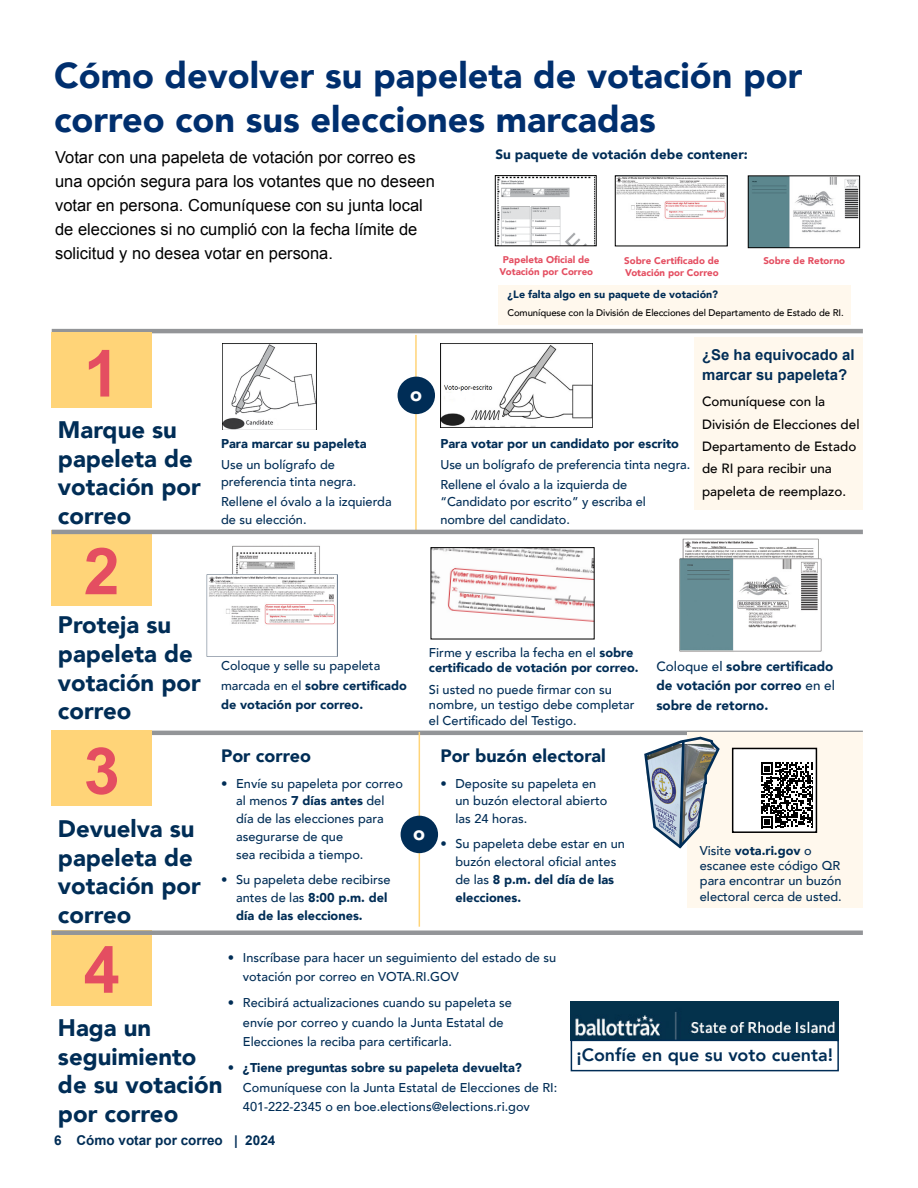
<style>
.page{position:relative;width:918px;height:1188px;background:#fff}
.page>*{position:absolute;margin:0;border:0;box-sizing:border-box;transform-origin:0 0}
.t1{font:700 64.95px "Arial";color:#e44e61}
.t2{font:900 36px/43.2px "Avenir";color:#002f6e}
.t3{font:900 24px "Avenir";color:#002d56}
.t4{font:900 23.85px/28.7px "Avenir";color:#002d56}
.t5{font:900 19.65px "Avenir";color:#fff}
.t6{font:900 17.85px "Avenir";color:#002d56}
.t7{font:800 17.85px "Avenir";color:#002d56}
.t8{font:16.5px/24px "Arial";color:#000}
.t9{font:700 14.85px/20.9px "Arial";color:#002d56}
.t10{font:500 13.5px/22.4px "Avenir";color:#000}
.t11{font:900 13.5px "Avenir";color:#002d56}
.t12{font:700 13.5px "Arial";color:#002d56}
.t13{font:500 12.75px/20.7px "Avenir";color:#002d56}
.t14{font:900 12.75px/20.7px "Avenir";color:#002d56}
.t15{font:900 10.65px "Avenir";color:#002d56}
.t16{font:900 9.75px "Avenir";color:#e44e61}
.t17{font:500 9.6px "Avenir";letter-spacing:-.01em;color:#000}
.s1{font-weight:500}
.s2{font-weight:900}
.s3{font-size:23.85px}
.s4{font-weight:900;font-size:23.85px}
.s5{font-weight:900;font-size:24px}
</style>
<div class="page">
<div style="left:499px;top:285px;width:352px;height:40px;background:#fff8ed"></div>
<hr style="left:52px;top:731px;width:811px;height:4px;background:#939598">
<hr style="left:52px;top:329px;width:811px;height:4px;background:#939598">
<div style="left:695px;top:337px;width:168px;height:173px;background:#fff8ed"></div>
<div style="left:688px;top:732px;width:175px;height:176px;background:#fff8ed"></div>
<div style="left:733px;top:748px;width:83px;height:84px;background:#fff"></div>
<img style="left:617px;top:178px;width:109px;height:41px">
<div style="left:615px;top:176px;width:113px;height:70px;border:1px solid #000"></div>
<img style="left:497px;top:177px;width:98px;height:67px">
<div style="left:495px;top:175px;width:102px;height:71px;border:1px solid #000"></div>
<img style="left:750px;top:178px;width:108px;height:68px">
<div style="left:748px;top:176px;width:112px;height:72px;border:1px solid #000"></div>
<hr style="left:415px;top:335px;width:2px;height:195px;background:#ffd478">
<div style="left:52px;top:333px;width:100px;height:75px;background:#ffd478"></div>
<div style="left:52px;top:530px;width:100px;height:75px;background:#ffd478"></div>
<hr style="left:52px;top:530px;width:811px;height:4px;background:#939598">
<div style="left:398px;top:377px;width:37px;height:37px;background:#002d56;border-radius:50%"></div>
<img style="left:433px;top:549px;width:159px;height:73px">
<div style="left:431px;top:547px;width:163px;height:92px;border:1px solid #000"></div>
<img style="left:223px;top:344px;width:93px;height:85px">
<img style="left:440px;top:344px;width:153px;height:83px">
<img style="left:232px;top:545px;width:106px;height:47px">
<img style="left:207px;top:574px;width:130px;height:82px">
<img style="left:679px;top:538px;width:143px;height:114px">
<div style="left:52px;top:731px;width:100px;height:75px;background:#ffd478"></div>
<hr style="left:419px;top:732px;width:1px;height:195px;background:#ffd478">
<div style="left:401px;top:816px;width:37px;height:37px;background:#002d56;border-radius:50%"></div>
<div style="left:732px;top:748px;width:85px;height:85px;border:1px solid #000"></div>
<svg style="left:761px;top:763px;width:52px;height:65px"></svg>
<img style="left:644px;top:735px;width:76px;height:115px">
<div style="left:52px;top:931px;width:100px;height:75px;background:#ffd478"></div>
<div style="left:52px;top:930px;width:811px;height:5px;background:#939598"></div>
<img style="left:571px;top:1001px;width:268px;height:39px">
<div style="left:571px;top:1040px;width:268px;height:31px;border:1px solid #002d56"></div>
<h1 class="t2" style="left:54px;top:53px;width:750px">Cómo devolver su papeleta de votación por correo con sus elecciones marcadas</h1>
<p class="t8" style="left:55px;top:146px;width:381px">Votar con una papeleta de votación por correo es una opción segura para los votantes que no deseen votar en persona. Comuníquese con su junta local de elecciones si no cumplió con la fecha límite de solicitud y no desea votar en persona.</p>
<p class="t11" style="left:495px;top:143px;width:254px">Su paquete de votación debe contener:</p>
<p class="t16" style="left:503px;top:251px;width:88px">Papeleta Oficial de</p>
<p class="t16" style="left:624px;top:252px;width:97px">Sobre Certificado de</p>
<p class="t16" style="left:763px;top:252px;width:83px">Sobre de Retorno</p>
<p class="t16" style="left:499px;top:263px;width:95px">Votación por Correo</p>
<p class="t16" style="left:625px;top:264px;width:95px">Votación por Correo</p>
<p class="t15" style="left:507px;top:285px;width:212px">¿Le falta algo en su paquete de votación?</p>
<p class="t17" style="left:507px;top:304px;width:338px">Comuníquese con la División de Elecciones del Departamento de Estado de RI.</p>
<p class="t1" style="left:84px;top:331px;width:38px">1</p>
<p class="t4" style="left:58px;top:415px;width:144px">Marque su papeleta de votación por correo</p>
<p class="t1" style="left:84px;top:529px;width:38px">2</p>
<p class="t14" style="left:221px;top:433px;width:147px">Para marcar su papeleta<br><span class="s1">Use un bolígrafo de</span></p>
<p class="t13" style="left:221px;top:470px;width:172px">preferencia tinta negra.<br>Rellene el óvalo a la izquierda</p>
<p class="t13" style="left:221px;top:508px;width:87px">de su elección.</p>
<p class="t5" style="left:410px;top:378px;width:13px">o</p>
<p class="t13" style="left:440px;top:432px;width:251px"><span class="s2">Para votar por un candidato por escrito<br></span>Use un bolígrafo de preferencia tinta negra.<br>Rellene el óvalo a la izquierda de</p>
<p class="t13" style="left:440px;top:493px;width:207px;line-height:17.1px">“Candidato por escrito” y escriba el nombre del candidato.</p>
<p class="t9" style="left:702px;top:344px;width:154px">¿Se ha equivocado al marcar su papeleta?</p>
<p class="t10" style="left:702px;top:390px;width:159px">Comuníquese con la<br>División de Elecciones del<br>Departamento de Estado de RI para recibir una papeleta de reemplazo.</p>
<h3 class="t4" style="left:58px;top:610px;width:115px">Proteja su</h3>
<h3 class="t4" style="left:58px;top:639px;width:136px">papeleta de</h3>
<p class="t13" style="left:429px;top:641px;width:206px">Firme y escriba la fecha en el <span class="s2">sobre</span></p>
<p class="t13" style="left:221px;top:655px;width:161px">Coloque y selle su papeleta</p>
<p class="t14" style="left:429px;top:657px;width:211px">certificado de votación por correo.</p>
<p class="t11" style="left:656px;top:655px;width:179px"><span class="s1">Coloque el</span> sobre certificado</p>
<p class="t14" style="left:58px;top:675px;width:350px"><span class="s3">votación por</span> <span class="s1">marcada en el</span> sobre certificado</p>
<p class="t11" style="left:656px;top:674px;width:180px">de votación por correo <span class="s1">en el</span></p>
<p class="t13" style="left:429px;top:679px;width:184px">Si usted no puede firmar con su</p>
<p class="t14" style="left:221px;top:694px;width:144px">de votación por correo.</p>
<p class="t13" style="left:429px;top:694px;width:207px">nombre, un testigo debe completar</p>
<p class="t11" style="left:656px;top:694px;width:114px">sobre de retorno.</p>
<h3 class="t4" style="left:58px;top:696px;width:75px">correo</h3>
<p class="t13" style="left:429px;top:709px;width:149px">el Certificado del Testigo.</p>
<p class="t1" style="left:84px;top:728px;width:38px">3</p>
<p class="t6" style="left:221px;top:740px;width:91px">Por correo</p>
<p class="t6" style="left:440px;top:740px;width:167px">Por buzón electoral</p>
<p class="t13" style="left:221px;top:772px;width:183px">• Envíe su papeleta por correo</p>
<p class="t13" style="left:440px;top:772px;width:157px">• Deposite su papeleta en</p>
<p class="t13" style="left:236px;top:790px;width:150px">al menos <span class="s2">7 días antes</span> del</p>
<p class="t13" style="left:455px;top:790px;width:153px">un buzón electoral abierto</p>
<p class="t13" style="left:236px;top:808px;width:149px">día de las elecciones para</p>
<p class="t13" style="left:455px;top:808px;width:73px">las 24 horas.</p>
<p class="t4" style="left:58px;top:814px;width:138px">Devuelva su</p>
<p class="t5" style="left:413px;top:817px;width:13px">o</p>
<p class="t13" style="left:236px;top:826px;width:108px">asegurarse de que</p>
<p class="t13" style="left:440px;top:833px;width:186px">• Su papeleta debe estar en un</p>
<p class="t14" style="left:700px;top:840px;width:113px"><span class="s1">Visite</span> vota.ri.gov <span class="s1">o</span></p>
<h3 class="t4" style="left:58px;top:842px;width:136px">papeleta de</h3>
<p class="t13" style="left:236px;top:844px;width:129px">sea recibida a tiempo.</p>
<p class="t13" style="left:455px;top:850px;width:162px">buzón electoral oficial antes</p>
<p class="t13" style="left:700px;top:855px;width:142px">escanee este código QR</p>
<p class="t13" style="left:221px;top:868px;width:171px">• Su papeleta debe recibirse</p>
<p class="t14" style="left:455px;top:869px;width:160px"><span class="s1">de las</span> 8 p.m. del día de las</p>
<p class="t13" style="left:700px;top:870px;width:143px">para encontrar un buzón</p>
<h3 class="t4" style="left:58px;top:871px;width:144px">votación por</h3>
<p class="t14" style="left:236px;top:887px;width:153px"><span class="s1">antes de las</span> 8:00 p.m. del</p>
<p class="t14" style="left:455px;top:887px;width:67px">elecciones.</p>
<p class="t13" style="left:700px;top:885px;width:143px">electoral cerca de usted.</p>
<h3 class="t4" style="left:58px;top:900px;width:75px">correo</h3>
<p class="t14" style="left:236px;top:905px;width:128px">día de las elecciones.</p>
<p class="t13" style="left:243px;top:947px;width:315px;line-height:19.4px;text-indent:-15px">• Inscríbase para hacer un seguimiento del estado de su votación por correo en VOTA.RI.GOV</p>
<p class="t13" style="left:228px;top:992px;width:286px;line-height:19.4px;text-align:center">• Recibirá actualizaciones cuando su papeleta se envíe por correo y cuando la Junta Estatal de</p>
<p class="t1" style="left:84px;top:927px;width:38px">4</p>
<h3 class="t4" style="left:58px;top:1013px;width:95px">Haga un</h3>
<p class="t13" style="left:243px;top:1031px;width:211px">Elecciones la reciba para certificarla.</p>
<h3 class="t4" style="left:58px;top:1041px;width:140px">seguimiento</h3>
<p class="t14" style="left:228px;top:1057px;width:296px">• ¿Tiene preguntas sobre su papeleta devuelta?</p>
<p class="t13" style="left:243px;top:1077px;width:316px;line-height:19.5px;text-indent:-185px"><span class="s4">de su</span> <span class="s5">votación</span> Comuníquese con la Junta Estatal de Elecciones de RI:<br>401-222-2345 o en boe.elections@elections.ri.gov</p>
<h2 class="t3" style="left:58px;top:1093px;width:122px">por correo</h2>
<p class="t12" style="left:54px;top:1131px;width:223px">6 Cómo votar por correo | 2024</p>
<p class="t7" style="left:576px;top:1041px;width:258px">¡Confíe en que su voto cuenta!</p>
</div>
